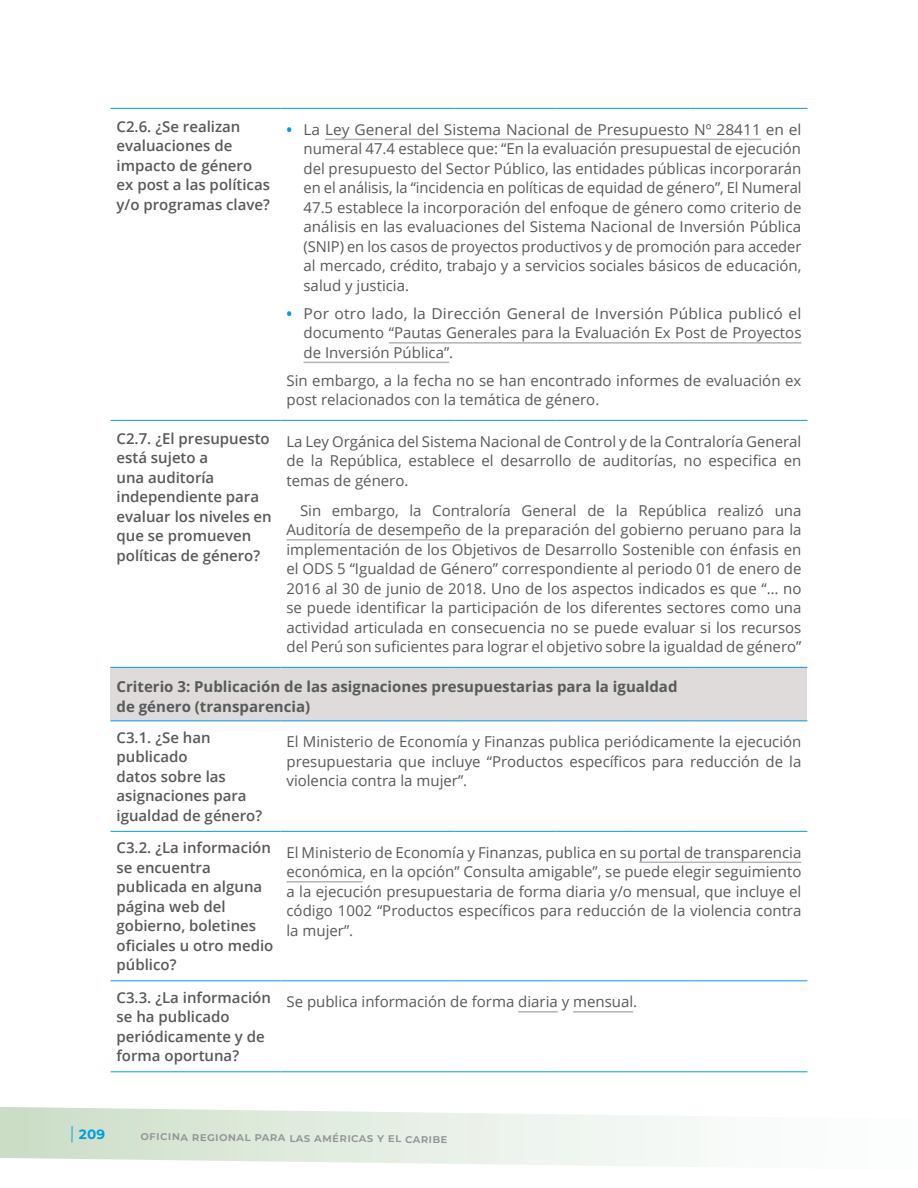
<style>
.page{position:relative;width:918px;height:1188px;background:#fff}
.page>*{position:absolute;margin:0;border:0;box-sizing:border-box;transform-origin:0 0}
.t1{font:15px/19.5px "Open Sans";color:#58595b;text-align:justify}
.t2{font:600 15px/19.5px "Open Sans";color:#58595b}
.t3{font:15px/19.5px "Open Sans";color:#58595b;text-align:justify;scale:1.04 1}
.t4{font:700 15px/19.5px "Open Sans";color:#58595b}
.t5{font:700 13.5px "Montserrat";color:#009ddc}
.t6{font:600 12px "Montserrat";letter-spacing:.015em;color:#939598}
.s1{font-weight:700;color:#009ddc}
.s2{font-weight:400;font-size:17.55px}
</style>
<div class="page">
<svg style="left:0;top:1107px;width:674px;height:59px"></svg>
<div style="left:111px;top:667px;width:696px;height:54px;background:#dedbda"></div>
<hr style="left:111px;top:108px;width:169px;height:1px;background:#009ddc">
<hr style="left:280px;top:108px;width:175px;height:1px;background:#009ddc">
<hr style="left:455px;top:108px;width:102px;height:1px;background:#009ddc">
<hr style="left:557px;top:108px;width:72px;height:1px;background:#009ddc">
<hr style="left:629px;top:108px;width:61px;height:1px;background:#009ddc">
<hr style="left:690px;top:108px;width:117px;height:1px;background:#009ddc">
<hr style="left:111px;top:420px;width:169px;height:1px;background:#009ddc">
<hr style="left:280px;top:420px;width:175px;height:1px;background:#009ddc">
<hr style="left:455px;top:420px;width:102px;height:1px;background:#009ddc">
<hr style="left:557px;top:420px;width:72px;height:1px;background:#009ddc">
<hr style="left:629px;top:420px;width:61px;height:1px;background:#009ddc">
<hr style="left:690px;top:420px;width:117px;height:1px;background:#009ddc">
<hr style="left:111px;top:667px;width:169px;height:1px;background:#009ddc">
<hr style="left:280px;top:667px;width:175px;height:1px;background:#009ddc">
<hr style="left:455px;top:667px;width:102px;height:1px;background:#009ddc">
<hr style="left:557px;top:667px;width:72px;height:1px;background:#009ddc">
<hr style="left:629px;top:667px;width:61px;height:1px;background:#009ddc">
<hr style="left:690px;top:667px;width:117px;height:1px;background:#009ddc">
<hr style="left:111px;top:831px;width:169px;height:1px;background:#009ddc">
<hr style="left:280px;top:831px;width:175px;height:1px;background:#009ddc">
<hr style="left:455px;top:831px;width:102px;height:1px;background:#009ddc">
<hr style="left:557px;top:831px;width:72px;height:1px;background:#009ddc">
<hr style="left:629px;top:831px;width:61px;height:1px;background:#009ddc">
<hr style="left:690px;top:831px;width:117px;height:1px;background:#009ddc">
<hr style="left:111px;top:980px;width:169px;height:1px;background:#009ddc">
<hr style="left:280px;top:980px;width:175px;height:1px;background:#009ddc">
<hr style="left:455px;top:980px;width:102px;height:1px;background:#009ddc">
<hr style="left:557px;top:980px;width:72px;height:1px;background:#009ddc">
<hr style="left:629px;top:980px;width:61px;height:1px;background:#009ddc">
<hr style="left:690px;top:980px;width:117px;height:1px;background:#009ddc">
<hr style="left:111px;top:1071px;width:169px;height:1px;background:#009ddc">
<hr style="left:280px;top:1071px;width:175px;height:1px;background:#009ddc">
<hr style="left:455px;top:1071px;width:102px;height:1px;background:#009ddc">
<hr style="left:557px;top:1071px;width:72px;height:1px;background:#009ddc">
<hr style="left:629px;top:1071px;width:61px;height:1px;background:#009ddc">
<hr style="left:690px;top:1071px;width:117px;height:1px;background:#009ddc">
<hr style="left:111px;top:720px;width:169px;height:1px;background:#009ddc">
<hr style="left:280px;top:720px;width:175px;height:1px;background:#009ddc">
<hr style="left:455px;top:720px;width:102px;height:1px;background:#009ddc">
<hr style="left:557px;top:720px;width:72px;height:1px;background:#009ddc">
<hr style="left:629px;top:720px;width:61px;height:1px;background:#009ddc">
<hr style="left:690px;top:720px;width:117px;height:1px;background:#009ddc">
<hr style="left:325px;top:139px;width:436px;height:1px;background:#b1b4b6">
<hr style="left:389px;top:342px;width:412px;height:2px;background:#b1b4b6">
<hr style="left:304px;top:362px;width:145px;height:1px;background:#b1b4b6">
<hr style="left:286px;top:539px;width:175px;height:2px;background:#b1b4b6">
<hr style="left:639px;top:862px;width:162px;height:1px;background:#b1b4b6">
<hr style="left:286px;top:881px;width:77px;height:2px;background:#b1b4b6">
<hr style="left:518px;top:1011px;width:40px;height:2px;background:#b1b4b6">
<hr style="left:573px;top:1011px;width:60px;height:2px;background:#b1b4b6">
<p class="t2" style="left:117px;top:116px;width:155px">C2.6. ¿Se realizan evaluaciones de impacto de género ex post a las políticas y/o programas clave?</p>
<p class="t1" style="left:304px;top:119px;width:500px;text-indent:-17px"><span class="s1">•</span> La Ley General del Sistema Nacional de Presupuesto Nº 28411 en el numeral 47.4 establece que: “En la evaluación presupuestal de ejecución del presupuesto del Sector Público, las entidades públicas incorporarán en el análisis, la “incidencia en políticas de equidad de género”, El Numeral 47.5 establece la incorporación del enfoque de género como criterio de análisis en las evaluaciones del Sistema Nacional de Inversión Pública (SNIP) en los casos de proyectos productivos y de promoción para acceder al mercado, crédito, trabajo y a servicios sociales básicos de educación, salud y justicia.</p>
<p class="t3" style="left:304px;top:303px;width:480px;text-indent:-17px"><span class="s1">•</span> Por otro lado, la Dirección General de Inversión Pública publicó el documento “Pautas Generales para la Evaluación Ex Post de Proyectos de Inversión Pública”.</p>
<p class="t1" style="left:286px;top:370px;width:516px">Sin embargo, a la fecha no se han encontrado informes de evaluación ex post relacionados con la temática de género.</p>
<p class="t2" style="left:117px;top:428px;width:157px">C2.7. ¿El presupuesto está sujeto a<br>una auditoría independiente para evaluar los niveles en que se promueven políticas de género?</p>
<p class="t1" style="left:286px;top:431px;width:516px">La Ley Orgánica del Sistema Nacional de Control y de la Contraloría General de la República, establece el desarrollo de auditorías, no especifica en temas de género.</p>
<p class="t1" style="left:286px;top:500px;width:516px;text-indent:14px">Sin embargo, la Contraloría General de la República realizó una Auditoría de desempeño de la preparación del gobierno peruano para la implementación de los Objetivos de Desarrollo Sostenible con énfasis en el ODS 5 “Igualdad de Género” correspondiente al periodo 01 de enero de 2016 al 30 de junio de 2018. Uno de los aspectos indicados es que “… no se puede identificar la participación de los diferentes sectores como una actividad articulada en consecuencia no se puede evaluar si los recursos del Perú son suficientes para lograr el objetivo sobre la igualdad de género”</p>
<p class="t4" style="left:117px;top:677px;width:562px">Criterio 3: Publicación de las asignaciones presupuestarias para la igualdad de género (transparencia)</p>
<p class="t2" style="left:117px;top:727px;width:147px">C3.1. ¿Se han publicado<br>datos sobre las asignaciones para igualdad de género?</p>
<p class="t1" style="left:286px;top:732px;width:516px">El Ministerio de Economía y Finanzas publica periódicamente la ejecución presupuestaria que incluye “Productos específicos para reducción de la violencia contra la mujer”.</p>
<p class="t2" style="left:117px;top:838px;width:158px">C3.2. ¿La información se encuentra publicada en alguna página web del gobierno, boletines oficiales u otro medio público?</p>
<p class="t1" style="left:286px;top:842px;width:516px">El Ministerio de Economía y Finanzas, publica en su portal de transparencia económica, en la opción” Consulta amigable”, se puede elegir seguimiento a la ejecución presupuestaria de forma diaria y/o mensual, que incluye el código 1002 “Productos específicos para reducción de la violencia contra la mujer”.</p>
<p class="t2" style="left:117px;top:987px;width:156px">C3.3. ¿La información se ha publicado periódicamente y de forma oportuna?</p>
<p class="t1" style="left:286px;top:992px;width:352px">Se publica información de forma diaria y mensual.</p>
<p class="t5" style="left:70px;top:1125px;width:37px"><span class="s2">|</span> 209</p>
<p class="t6" style="left:140px;top:1129px;width:309px">OFICINA REGIONAL PARA LAS AMÉRICAS Y EL CARIBE</p>
</div>
